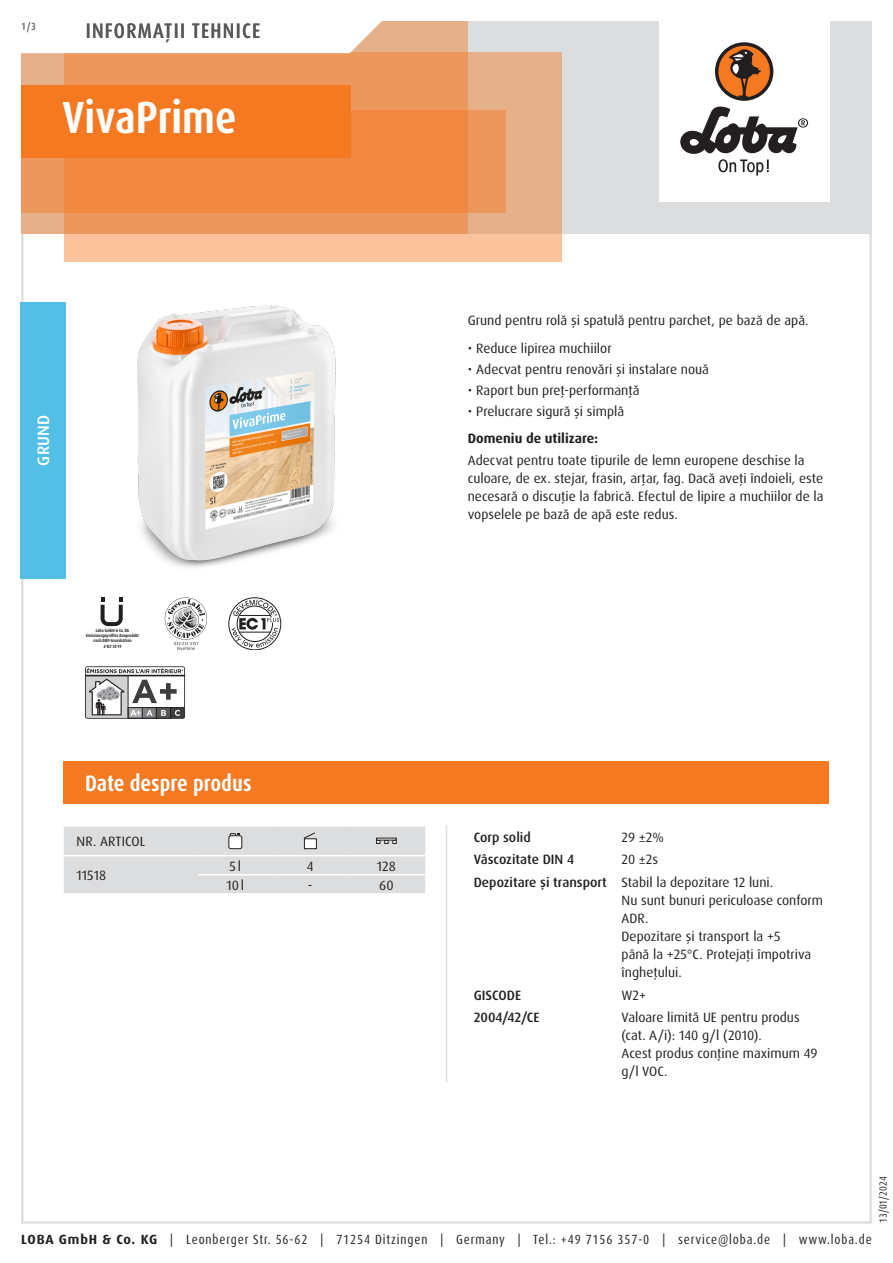
<style>
.page{position:relative;width:893px;height:1263px;background:#fff}
.page>*{position:absolute;margin:0;border:0;box-sizing:border-box;transform-origin:0 0}
.Produktname_weiss{font:700 condensed 45px "Dax Pro";color:#fff}
.Abschnitt{font:700 condensed 22.5px "Dax Pro";color:#fff}
.TI{font:500 condensed 21px "Dax Pro";letter-spacing:.06em;color:#57585a}
.Produktart_Grundierung{font:500 16.5px "Dax Pro";letter-spacing:.01em;color:#fff}
.Text{font:13.5px/18px "Dax Pro";color:#231f20}
.Text_ohne_Silbentrennung{font:13.5px/18px "Dax Pro";color:#231f20}
.Text_Medium{font:500 13.5px "Dax Pro";color:#231f20}
.Text_Bold{font:700 13.5px "Dax Pro";color:#231f20}
.Text_zentriert{font:13.5px "Dax Pro";color:#231f20}
.Text_Großbuchstaben{font:13.5px "Dax Pro";letter-spacing:.01em;color:#231f20}
.t1{font:condensed 13.35px "Dax Pro";letter-spacing:.065em;color:#231f20}
.t2{font:condensed 10.5px "Dax Pro";color:#231f20}
.t3{font:500 condensed 10.5px "Dax Pro";color:#57585a}
.t4{font:700 4.5px/5.2px "Dax Pro";color:#231f20;text-align:center;scale:.82 1}
.s1{font-weight:700;font-stretch:normal}
</style>
<div class="page">
<hr style="left:446px;top:825px;width:1px;height:257px;background:#dcdddf">
<svg style="left:64px;top:826px;width:361px;height:68px;background:#dcdddf"></svg>
<div style="left:64px;top:761px;width:765px;height:43px;background:#f47921"></div>
<svg style="left:101px;top:597px;width:22px;height:29px"></svg>
<svg style="left:165px;top:597px;width:42px;height:53px"></svg>
<svg style="left:229px;top:597px;width:52px;height:53px"></svg>
<svg style="left:85px;top:666px;width:100px;height:53px"></svg>
<img style="left:137px;top:305px;width:199px;height:263px">
<div style="left:20px;top:302px;width:46px;height:276px;background:#53bfe6"></div>
<div style="left:21px;top:21px;width:851px;height:213px;background:#dcdddf"></div>
<div style="left:659px;top:0;width:170px;height:202px;background:#fff"></div>
<svg style="left:680px;top:106px;width:128px;height:70px"></svg>
<div style="left:715px;top:42px;width:58px;height:59px;background:#231f20;border-radius:50%"></div>
<svg style="left:718px;top:45px;width:52px;height:52px"></svg>
<div style="left:64px;top:52px;width:497px;height:209px;background:linear-gradient(to right,#fec79f,#efb992)"></div>
<div style="left:21px;top:111px;width:485px;height:102px;background:#ec975b"></div>
<svg style="left:21px;top:21px;width:447px;height:213px;background:#ed9150"></svg>
<svg style="left:21px;top:21px;width:411px;height:34px;background:#faede4"></svg>
<div style="left:21px;top:85px;width:330px;height:72px;background:#f47921"></div>
<p class="t3" style="left:21px;top:19px;width:16px">1/3</p>
<p class="TI" style="left:86px;top:17px;width:176px">INFORMAŢII TEHNICE</p>
<p class="Produktname_weiss" style="left:62px;top:89px;width:176px">VivaPrime</p>
<p class="Produktart_Grundierung" style="left:33px;top:465px;width:52px;rotate:-90deg">GRUND</p>
<p class="t4" style="left:86px;top:628px;width:66px">Loba GmbH &amp; Co. KG<br>Emissionsgeprüftes Bauprodukt nach DIBt-Grundsätzen<br>Z-157.10-19</p>
<p class="Abschnitt" style="left:85px;top:769px;width:168px">Date despre produs</p>
<p class="Text_Großbuchstaben" style="left:77px;top:833px;width:70px">NR. ARTICOL</p>
<p class="Text" style="left:77px;top:866px;width:31px">11518</p>
<p class="Text_zentriert" style="left:230px;top:857px;width:13px">5l</p>
<p class="Text_zentriert" style="left:307px;top:857px;width:8px">4</p>
<p class="Text_zentriert" style="left:377px;top:857px;width:20px">128</p>
<p class="Text_zentriert" style="left:227px;top:876px;width:19px">10l</p>
<p class="Text_zentriert" style="left:308px;top:876px;width:6px">-</p>
<p class="Text_zentriert" style="left:379px;top:876px;width:16px">60</p>
<p class="Text" style="left:468px;top:312px;width:342px">Grund pentru rolă şi spatulă pentru parchet, pe bază de apă.</p>
<p class="Text" style="left:468px;top:339px;width:145px">• Reduce lipirea muchiilor</p>
<p class="Text" style="left:468px;top:360px;width:243px">• Adecvat pentru renovări și instalare nouă</p>
<p class="Text" style="left:468px;top:381px;width:173px">• Raport bun preţ-performanţă</p>
<p class="Text" style="left:468px;top:402px;width:158px">• Prelucrare sigură şi simplă</p>
<p class="Text_Bold" style="left:468px;top:430px;width:132px">Domeniu de utilizare:</p>
<p class="Text" style="left:468px;top:451px;width:357px">Adecvat pentru toate tipurile de lemn europene deschise la culoare, de ex. stejar, frasin, arțar, fag. Dacă aveţi îndoieli, este necesară o discuţie la fabrică. Efectul de lipire a muchiilor de la vopselele pe bază de apă este redus.</p>
<p class="Text_Medium" style="left:474px;top:828px;width:59px">Corp solid</p>
<p class="Text_ohne_Silbentrennung" style="left:622px;top:828px;width:44px">29 ±2%</p>
<p class="Text_Medium" style="left:474px;top:851px;width:102px">Vâscozitate DIN 4</p>
<p class="Text_ohne_Silbentrennung" style="left:622px;top:851px;width:38px">20 ±2s</p>
<p class="Text_Medium" style="left:474px;top:873px;width:135px">Depozitare şi transport</p>
<p class="Text_ohne_Silbentrennung" style="left:622px;top:873px;width:153px">Stabil la depozitare 12 luni.</p>
<p class="Text_ohne_Silbentrennung" style="left:622px;top:891px;width:203px">Nu sunt bunuri periculoase conform<br>ADR.</p>
<p class="Text_ohne_Silbentrennung" style="left:622px;top:927px;width:191px">Depozitare şi transport la +5 până la +25°C. Protejaţi împotriva îngheţului.</p>
<p class="Text_Medium" style="left:474px;top:986px;width:49px">GISCODE</p>
<p class="Text_ohne_Silbentrennung" style="left:622px;top:986px;width:26px">W2+</p>
<p class="Text_Medium" style="left:474px;top:1009px;width:67px">2004/42/CE</p>
<p class="Text_ohne_Silbentrennung" style="left:622px;top:1008px;width:180px">Valoare limită UE pentru produs (cat. A/i): 140 g/l (2010).</p>
<p class="Text_ohne_Silbentrennung" style="left:622px;top:1044px;width:197px">Acest produs conţine maximum 49 g/l VOC.</p>
<p class="t2" style="left:876px;top:1222px;width:48px;rotate:-90deg">13/01/2024</p>
<p class="t1" style="left:21px;top:1230px;width:852px"><span class="s1">LOBA GmbH &amp; Co. KG</span> | Leonberger Str. 56-62 | 71254 Ditzingen | Germany | Tel.: +49 7156 357-0 | service@loba.de | www.loba.de</p>
</div>
